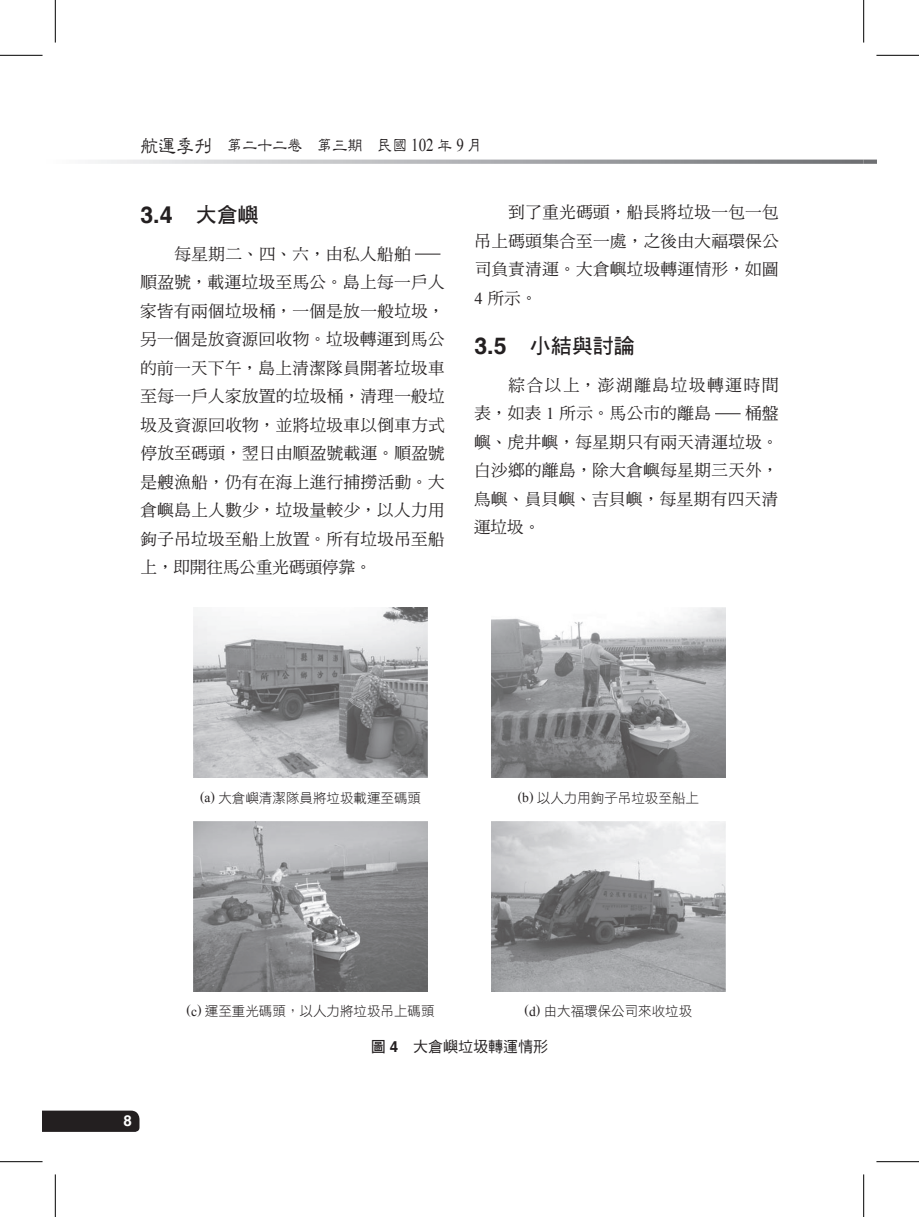
<style>
.page{position:relative;width:919px;height:1217px;background:#fff}
.page>*{position:absolute;margin:0;border:0;box-sizing:border-box;transform-origin:0 0}
.t1{font:700 23.1px "Helvetica";color:#231f20}
.t2{font:21px "DF Hei W7 WIN BF";color:#231f20}
.t3{font:500 18px "Jen Lei";color:#231f20;scale:.83 1}
.t4{font:16.5px/28.5px "DF Ming W5 WIN BF";letter-spacing:.03em;color:#231f20;text-align:justify}
.t5{font:16.5px/28.5px "DF Ming W5 WIN BF";letter-spacing:.105em;color:#231f20}
.t6{font:15px "DF Hei W5 WIN BF";color:#231f20}
.t7{font:700 15px "Helvetica";color:#fff}
.t8{font:13.5px "DF Hei W3 WIN BF";color:#231f20}
.s1{font-size:21.6px}
.s2{font-family:"Times New Roman";font-weight:400}
.s3{font-family:"DF Hei W7 WIN BF";font-weight:400;font-size:21px}
.s4{font-family:"Times New Roman"}
.s5{font-family:"Helvetica";font-weight:700;font-size:23.1px}
.s6{font-family:"DF Hei W7 WIN BF"}
.s7{font-family:"Helvetica";font-weight:700}
</style>
<div class="page">
<div style="left:43px;top:1110px;width:96px;height:21px;background:#231f20"></div>
<div style="left:863px;top:159px;width:13px;height:5px;background:#6f7073"></div>
<svg style="left:95px;top:159px;width:768px;height:5px"></svg>
<svg style="left:415px;top:253px;width:25px;height:1px"></svg>
<svg style="left:715px;top:413px;width:25px;height:1px"></svg>
<img style="left:193px;top:607px;width:234px;height:170px">
<img style="left:491px;top:607px;width:234px;height:170px">
<img style="left:193px;top:821px;width:234px;height:170px">
<img style="left:491px;top:821px;width:234px;height:170px">
<hr style="left:0;top:55px;width:43px;height:1px;background:#000">
<hr style="left:876px;top:55px;width:42px;height:1px;background:#000">
<hr style="left:0;top:1161px;width:43px;height:1px;background:#000">
<hr style="left:876px;top:1161px;width:42px;height:1px;background:#000">
<hr style="left:55px;top:0;width:1px;height:43px;background:#000">
<hr style="left:55px;top:1174px;width:1px;height:42px;background:#000">
<hr style="left:863px;top:0;width:1px;height:43px;background:#000">
<hr style="left:863px;top:1174px;width:1px;height:42px;background:#000">
<p class="t3" style="left:140px;top:136px;width:414px"><span class="s1">航運季刊</span> 第二十二卷 第三期 民國 <span class="s2">102</span> 年 <span class="s2">9</span> 月</p>
<h1 class="t1" style="left:140px;top:201px;width:120px">3.4 <span class="s3">大倉嶼</span></h1>
<p class="t4" style="left:140px;top:239px;width:306px;text-align:left;text-indent:34px">每星期二、四、六，由私人船舶<br>順盈號，載運垃圾至馬公。島上每一戶人家皆有兩個垃圾桶，一個是放一般垃圾，另一個是放資源回收物。垃圾轉運到馬公的前一天下午，島上清潔隊員開著垃圾車至每一戶人家放置的垃圾桶，清理一般垃圾及資源回收物，並將垃圾車以倒車方式停放至碼頭，翌日由順盈號載運。順盈號是艘漁船，仍有在海上進行捕撈活動。大倉嶼島上人數少，垃圾量較少，以人力用鉤子吊垃圾至船上放置。所有垃圾吊至船上，即開往馬公重光碼頭停靠。</p>
<p class="t4" style="left:474px;top:198px;width:306px;text-indent:34px">到了重光碼頭，船長將垃圾一包一包吊上碼頭集合至一處，之後由大福環保公司負責清運。大倉嶼垃圾轉運情形，如圖<span class="s4">4</span> 所示。</p>
<p class="t2" style="left:474px;top:335px;width:162px"><span class="s5">3.5</span> 小結與討論</p>
<p class="t5" style="left:474px;top:370px;width:306px;text-indent:34px">綜合以上，澎湖離島垃圾轉運時間表，如表 <span class="s4">1</span> 所示。馬公市的離島</p>
<p class="t4" style="left:474px;top:399px;width:306px;text-indent:271px">桶盤嶼、虎井嶼，每星期只有兩天清運垃圾。白沙鄉的離島，除大倉嶼每星期三天外，鳥嶼、員貝嶼、吉貝嶼，每星期有四天清運垃圾。</p>
<p class="t8" style="left:200px;top:790px;width:222px"><span class="s4">(a)</span> 大倉嶼清潔隊員將垃圾載運至碼頭</p>
<p class="t8" style="left:517px;top:790px;width:183px"><span class="s4">(b)</span> 以人力用鉤子吊垃圾至船上</p>
<p class="t7" style="left:123px;top:1111px;width:10px">8</p>
<p class="t8" style="left:186px;top:1003px;width:249px"><span class="s4">(c)</span> 運至重光碼頭，以人力將垃圾吊上碼頭</p>
<p class="t8" style="left:524px;top:1003px;width:169px"><span class="s4">(d)</span> 由大福環保公司來收垃圾</p>
<p class="t6" style="left:370px;top:1038px;width:179px"><span class="s6">圖</span> <span class="s7">4</span> 大倉嶼垃圾轉運情形</p>
</div>
